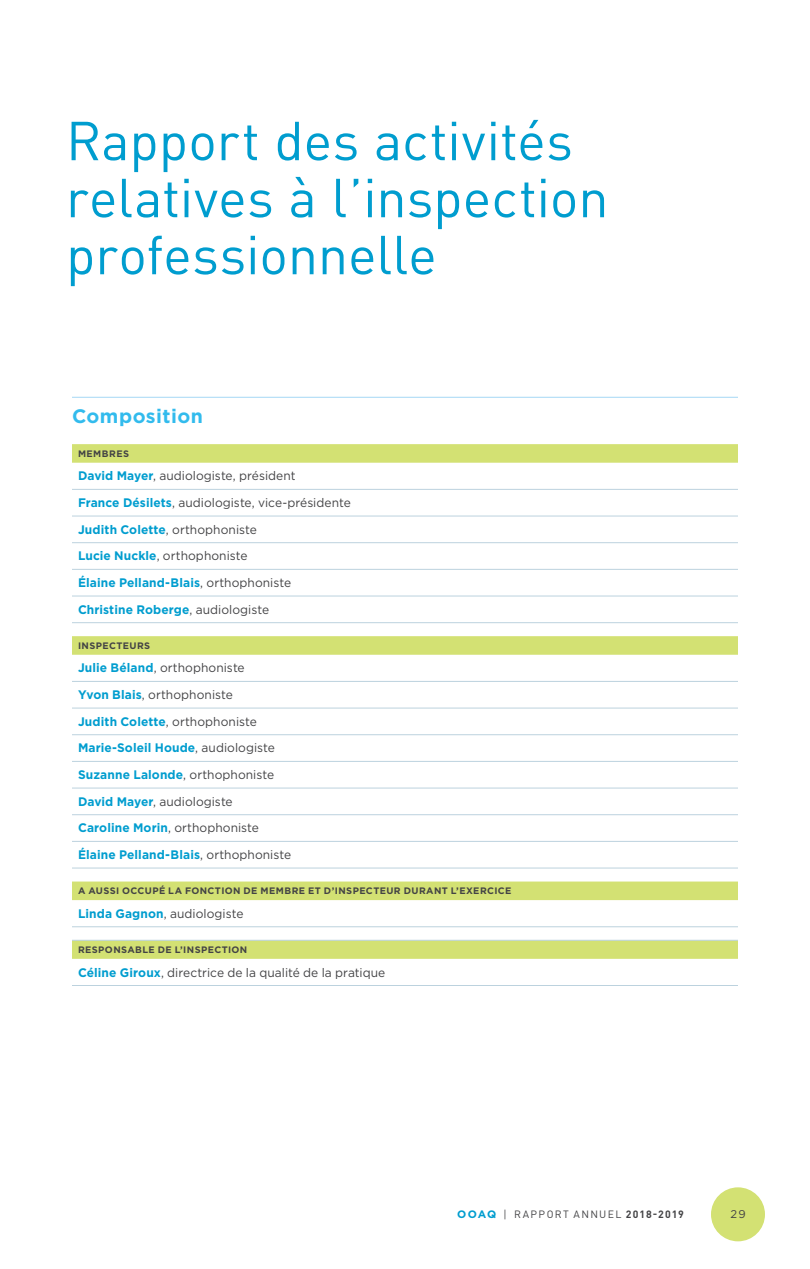
<style>
.page{position:relative;width:810px;height:1269px;background:#fff}
.page>*{position:absolute;margin:0;border:0;box-sizing:border-box;transform-origin:0 0}
.t1{font:54px/57px "DIN Pro";letter-spacing:-.005em;color:#009dcf}
.t2{font:700 19.5px "Gotham HTF";letter-spacing:.025em;color:#32bbed}
.t3{font:12.3px/26.7px "Gotham HTF";letter-spacing:.005em;color:#434345}
.t4{font:11.25px "Gotham HTF";color:#434345}
.t5{font:10.5px "DIN Pro";letter-spacing:.13em;color:#434345}
.t6{font:700 9.3px "Gotham HTF";letter-spacing:.04em;color:#434345}
.s1{font-weight:700;color:#009dcf}
.s2{font-family:"Gotham HTF";font-weight:700;font-size:10.8px;color:#009dcf}
.s3{font-family:"Gotham HTF"}
.s4{font-weight:700}
</style>
<div class="page">
<hr style="left:72px;top:397px;width:666px;height:1px;background:#a5d8f5">
<svg style="left:72px;top:444px;width:666px;height:515px"></svg>
<hr style="left:72px;top:489px;width:666px;height:1px;background:#bcd2de">
<hr style="left:72px;top:622px;width:666px;height:1px;background:#bcd2de">
<hr style="left:72px;top:940px;width:666px;height:1px;background:#bcd2de">
<hr style="left:72px;top:985px;width:666px;height:1px;background:#bcd2de">
<hr style="left:72px;top:516px;width:666px;height:1px;background:#bcd2de">
<hr style="left:72px;top:868px;width:666px;height:1px;background:#bcd2de">
<hr style="left:72px;top:926px;width:666px;height:1px;background:#bcd2de">
<hr style="left:72px;top:542px;width:666px;height:1px;background:#bcd2de">
<hr style="left:72px;top:569px;width:666px;height:1px;background:#bcd2de">
<hr style="left:72px;top:596px;width:666px;height:1px;background:#bcd2de">
<hr style="left:72px;top:681px;width:666px;height:1px;background:#bcd2de">
<hr style="left:72px;top:708px;width:666px;height:1px;background:#bcd2de">
<hr style="left:72px;top:734px;width:666px;height:1px;background:#bcd2de">
<hr style="left:72px;top:761px;width:666px;height:1px;background:#bcd2de">
<hr style="left:72px;top:788px;width:666px;height:1px;background:#bcd2de">
<hr style="left:72px;top:814px;width:666px;height:1px;background:#bcd2de">
<hr style="left:72px;top:841px;width:666px;height:1px;background:#bcd2de">
<div style="left:711px;top:1187px;width:54px;height:54px;background:#d3e173;border-radius:50%"></div>
<h1 class="t1" style="left:66px;top:110px;width:544px">Rapport des activités relatives à l’inspection professionnelle</h1>
<h2 class="t2" style="left:72px;top:405px;width:132px">Composition</h2>
<p class="t6" style="left:78px;top:448px;width:53px">MEMBRES</p>
<p class="t3" style="left:78px;top:462px;width:274px"><span class="s1">David Mayer</span>, audiologiste, président<br><span class="s1">France Désilets</span>, audiologiste, vice-présidente <span class="s1">Judith Colette</span>, orthophoniste<br><span class="s1">Lucie Nuckle</span>, orthophoniste<br><span class="s1">Élaine Pelland-Blais</span>, orthophoniste<br><span class="s1">Christine Roberge</span>, audiologiste</p>
<p class="t6" style="left:78px;top:640px;width:74px">INSPECTEURS</p>
<p class="t3" style="left:78px;top:655px;width:215px"><span class="s1">Julie Béland</span>, orthophoniste<br><span class="s1">Yvon Blais</span>, orthophoniste<br><span class="s1">Judith Colette</span>, orthophoniste<br><span class="s1">Marie-Soleil Houde</span>, audiologiste<br><span class="s1">Suzanne Lalonde</span>, orthophoniste<br><span class="s1">David Mayer</span>, audiologiste<br><span class="s1">Caroline Morin</span>, orthophoniste<br><span class="s1">Élaine Pelland-Blais</span>, orthophoniste</p>
<p class="t6" style="left:78px;top:885px;width:435px">A AUSSI OCCUPÉ LA FONCTION DE MEMBRE ET D’INSPECTEUR DURANT L’EXERCICE</p>
<p class="t3" style="left:78px;top:900px;width:167px"><span class="s1">Linda Gagnon</span>, audiologiste</p>
<p class="t6" style="left:78px;top:944px;width:171px">RESPONSABLE DE L’INSPECTION</p>
<p class="t3" style="left:78px;top:959px;width:309px"><span class="s1">Céline Giroux</span>, directrice de la qualité de la pratique</p>
<p class="t5" style="left:457px;top:1207px;width:228px"><span class="s2">OOAQ</span> <span class="s3">|</span> RAPPORT ANNUEL <span class="s4">2018-2019</span></p>
<p class="t4" style="left:730px;top:1208px;width:17px">29</p>
</div>
